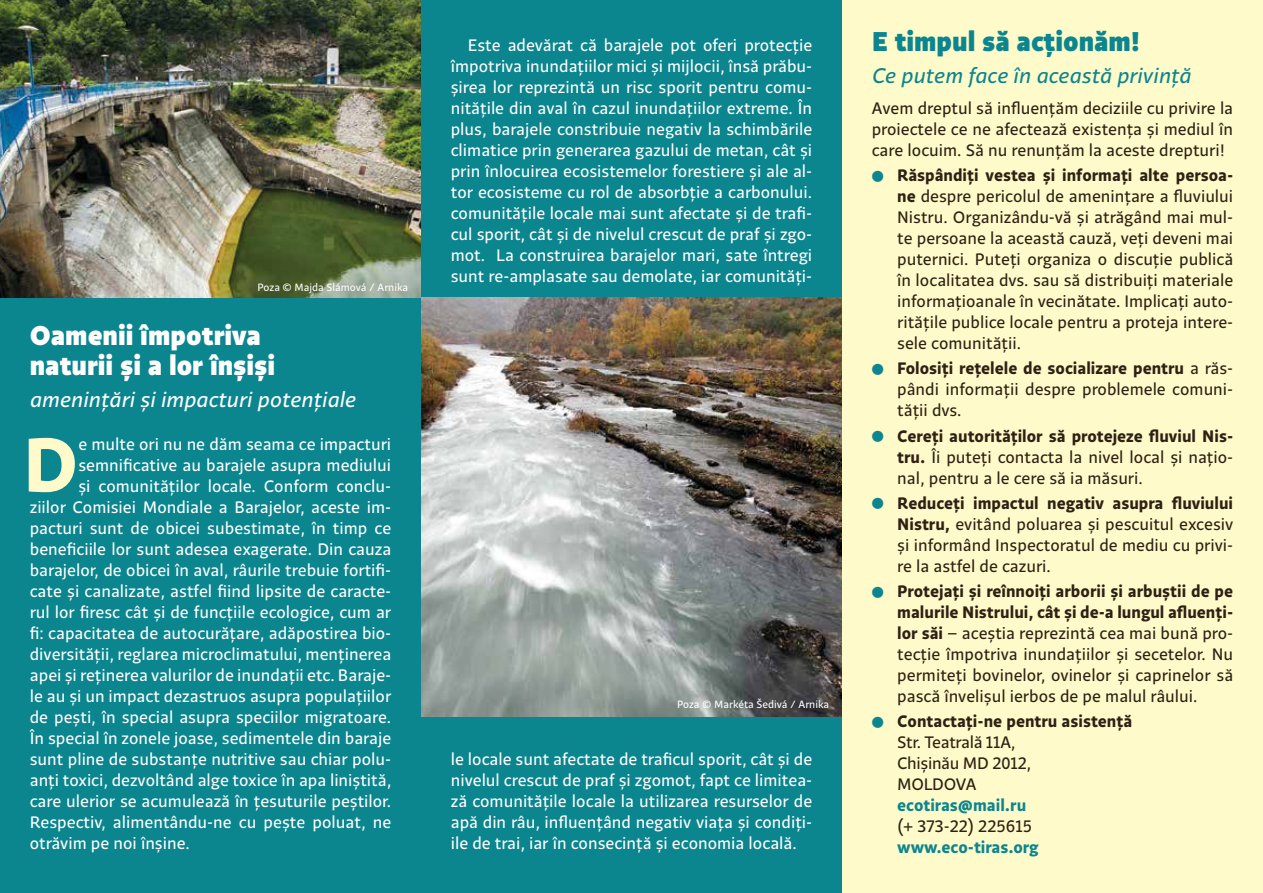
<style>
.page{position:relative;width:1263px;height:893px;background:#fff}
.page>*{position:absolute;margin:0;border:0;box-sizing:border-box;transform-origin:0 0}
.t1{font:700 76.35px "Quercus Sans";color:#fffac9}
.t2{font:900 27px/30px "Quercus Sans";color:#fff}
.t3{font:900 27px "Quercus Sans";color:#0b858e}
.t4{font:italic 21px "Quercus Sans";color:#fff}
.t5{font:italic 21px "Quercus Sans";color:#0b858e}
.t6{font:16.5px/21px "Quercus Sans";color:#fff;text-align:justify}
.t7{font:16.5px/21px "Quercus Sans";color:#2e2014;text-align:justify}
.t8{font:16.5px/21px "Quercus Sans";letter-spacing:-.02em;color:#2e2014}
.t9{font:700 16.5px "Quercus Sans";color:#0b858e}
.t10{font:10.5px "Quercus Sans";color:#fff}
.s1{color:#0b858e}
.s2{font-weight:700}
</style>
<div class="page">
<div style="left:842px;top:0;width:421px;height:893px;background:#fffac9"></div>
<div style="left:0;top:0;width:842px;height:893px;background:#0b858e"></div>
<img style="left:421px;top:298px;width:421px;height:418px">
<img style="left:0;top:0;width:421px;height:298px">
<p class="t10" style="left:257px;top:280px;width:152px">Poza © Majda Slámová / Arnika</p>
<h2 class="t2" style="left:30px;top:320px;width:247px">Oamenii împotriva naturii și a lor înșiși</h2>
<p class="t4" style="left:30px;top:386px;width:328px">ameninţări și impacturi potenţiale</p>
<h1 class="t1" style="left:23px;top:413px;width:57px">D</h1>
<p class="t6" style="left:78px;top:434px;width:314px">e multe ori nu ne dăm seama ce impacturi</p>
<p class="t6" style="left:78px;top:455px;width:314px">semnificative au barajele asupra mediului</p>
<p class="t6" style="left:78px;top:476px;width:314px">și comunităților locale. Conform conclu-</p>
<p class="t6" style="left:30px;top:497px;width:363px">ziilor Comisiei Mondiale a Barajelor, aceste im-</p>
<p class="t6" style="left:30px;top:518px;width:363px">pacturi sunt de obicei subestimate, în timp ce</p>
<p class="t6" style="left:30px;top:539px;width:363px">beneficiile lor sunt adesea exagerate. Din cauza</p>
<p class="t6" style="left:30px;top:560px;width:363px">barajelor, de obicei în aval, râurile trebuie fortifi-</p>
<p class="t6" style="left:30px;top:581px;width:363px">cate și canalizate, astfel fiind lipsite de caracte-</p>
<p class="t6" style="left:30px;top:602px;width:363px">rul lor firesc cât și de funcțiile ecologice, cum ar</p>
<p class="t6" style="left:30px;top:623px;width:363px">fi: capacitatea de autocurățare, adăpostirea bio-</p>
<p class="t6" style="left:30px;top:644px;width:363px">diversității, reglarea microclimatului, menținerea</p>
<p class="t6" style="left:30px;top:665px;width:363px">apei și reținerea valurilor de inundații etc. Baraje-</p>
<p class="t6" style="left:30px;top:686px;width:363px">le au și un impact dezastruos asupra populațiilor</p>
<p class="t6" style="left:30px;top:707px;width:363px">de pești, în special asupra speciilor migratoare.</p>
<p class="t6" style="left:30px;top:728px;width:363px">În special în zonele joase, sedimentele din baraje</p>
<p class="t6" style="left:30px;top:749px;width:363px">sunt pline de substanțe nutritive sau chiar polu-</p>
<p class="t6" style="left:30px;top:770px;width:363px">anți toxici, dezvoltând alge toxice în apa liniștită,</p>
<p class="t6" style="left:30px;top:791px;width:363px">care ulerior se acumulează în țesuturile peștilor.</p>
<p class="t6" style="left:30px;top:812px;width:363px">Respectiv, alimentându-ne cu pește poluat, ne</p>
<p class="t6" style="left:30px;top:833px;width:162px">otrăvim pe noi înșine.</p>
<p class="t6" style="left:451px;top:35px;width:363px;text-indent:17px">Este adevărat că barajele pot oferi protecție împotriva inundațiilor mici și mijlocii, însă prăbu&shy;șirea lor reprezintă un risc sporit pentru comu&shy;nitățile din aval în cazul inundațiilor extreme. În plus, barajele constribuie negativ la schimbările climatice prin generarea gazului de metan, cât și prin înlocuirea ecosistemelor forestiere și ale al&shy;tor ecosisteme cu rol de absorbție a carbonului. comunitățile locale mai sunt afectate și de trafi&shy;cul sporit, cât și de nivelul crescut de praf și zgo&shy;mot. La construirea barajelor mari, sate întregi sunt re-amplasate sau demolate, iar comunități-</p>
<p class="t10" style="left:677px;top:698px;width:154px">Poza © Markéta Šedivá / Arnika</p>
<p class="t6" style="left:451px;top:749px;width:363px">le locale sunt afectate de traficul sporit, cât și de nivelul crescut de praf și zgomot, fapt ce limitea&shy;ză comunitățile locale la utilizarea resurselor de apă din râu, influențând negativ viața și condiți&shy;ile de trai, iar în consecință și economia locală.</p>
<h2 class="t3" style="left:872px;top:22px;width:270px">E timpul să acționăm!</h2>
<p class="t5" style="left:872px;top:62px;width:321px">Ce putem face în această privinţă</p>
<p class="t7" style="left:872px;top:98px;width:363px">Avem dreptul să influențăm deciziile cu privire la proiectele ce ne afectează existența și mediul în care locuim. Să nu renunțăm la aceste drepturi!</p>
<p class="t7" style="left:897px;top:165px;width:337px;text-indent:-25px"><span class="s1">●</span> <span class="s2">Răspândiți vestea și informați alte persoa&shy;ne</span> despre pericolul de amenințare a fluviului Nistru. Organizându-vă și atrăgând mai mul&shy;te persoane la această cauză, veți deveni mai puternici. Puteți organiza o discuție publică în localitatea dvs. sau să distribuiți materiale informațioanale în vecinătate. Implicați auto&shy;ritățile publice locale pentru a proteja intere&shy;sele comunității.</p>
<p class="t7" style="left:897px;top:358px;width:337px;text-indent:-25px"><span class="s1">●</span> <span class="s2">Folosiți rețelele de socializare pentru</span> a răs&shy;pândi informații despre problemele comuni&shy;tății dvs.</p>
<p class="t7" style="left:897px;top:426px;width:337px;text-indent:-25px"><span class="s1">●</span> <span class="s2">Cereți autorităților să protejeze fluviul Nis&shy;tru.</span> Îi puteți contacta la nivel local și națio&shy;nal, pentru a le cere să ia măsuri.</p>
<p class="t7" style="left:897px;top:493px;width:337px;text-indent:-25px"><span class="s1">●</span> <span class="s2">Reduceți impactul negativ asupra fluviului Nistru,</span> evitând poluarea și pescuitul excesiv și informând Inspectoratul de mediu cu privi&shy;re la astfel de cazuri.</p>
<p class="t7" style="left:897px;top:581px;width:337px;text-indent:-25px"><span class="s1">●</span> <span class="s2">Protejați și reînnoiți arborii și arbuștii de pe malurile Nistrului, cât și de-a lungul afluenți&shy;lor săi</span> – aceștia reprezintă cea mai bună pro&shy;tecție împotriva inundațiilor și secetelor. Nu permiteți bovinelor, ovinelor și caprinelor să pască învelișul ierbos de pe malul râului.</p>
<p class="t8" style="left:897px;top:711px;width:236px;text-indent:-25px"><span class="s1">●</span> <span class="s2">Contactați-ne pentru asistență<br></span>Str. Teatrală 11A,<br>Chișinău MD 2012,<br>MOLDOVA</p>
<p class="t9" style="left:897px;top:794px;width:130px">ecotiras@mail.ru</p>
<p class="t7" style="left:897px;top:816px;width:136px">(+ 373-22) 225615</p>
<p class="t9" style="left:897px;top:836px;width:143px">www.eco-tiras.org</p>
</div>
